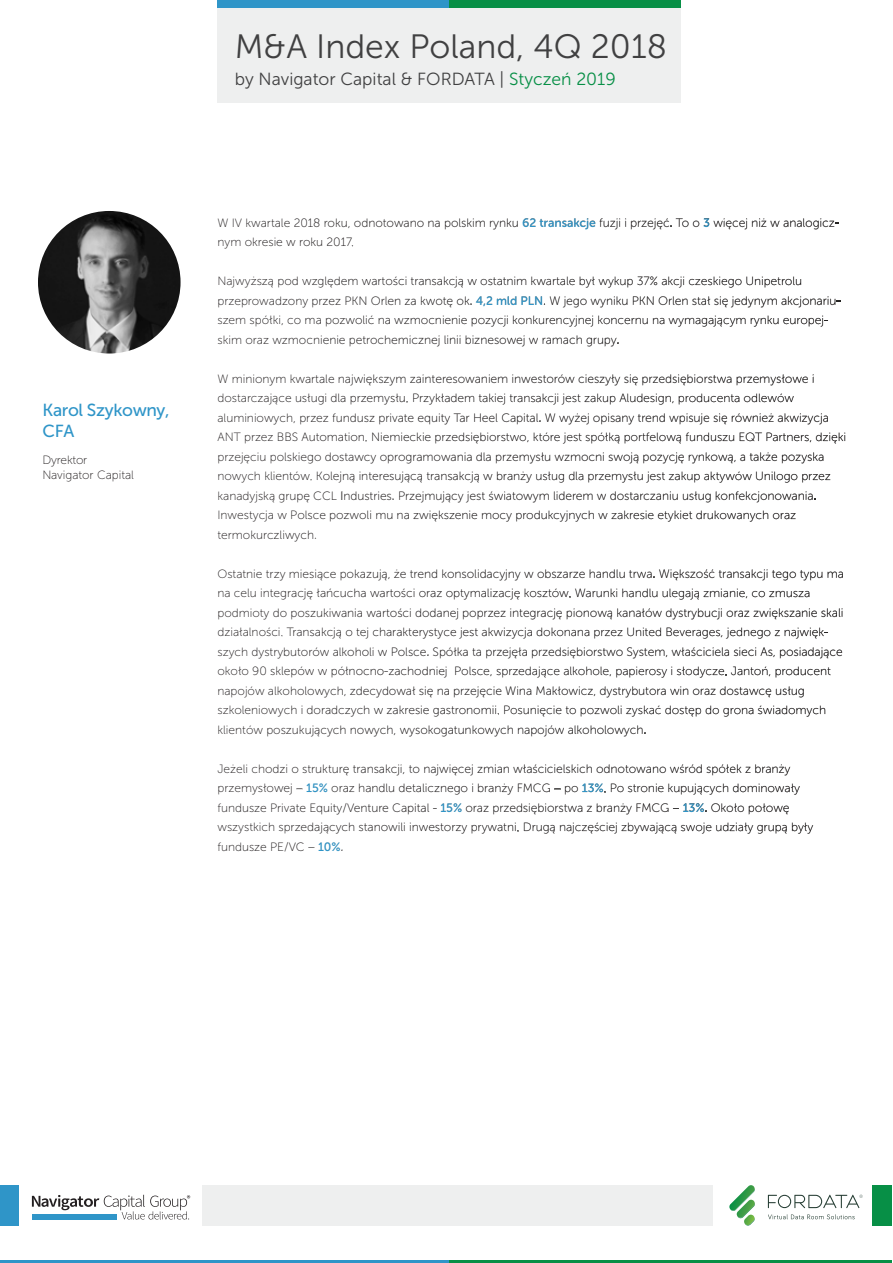
<style>
.page{position:relative;width:893px;height:1263px;background:#fff}
.page>*{position:absolute;margin:0;border:0;box-sizing:border-box;transform-origin:0 0}
.t1{font:33.75px "Museo Sans 300";color:#404041}
.t2{font:17.55px "Museo Sans 300";color:#404041}
.t3{font:17.4px/20.9px "Museo Sans 500";letter-spacing:-.02em;color:#2f95c8}
.t4{font:12px/19.5px "Museo Sans 100";color:#231f20}
.s1{color:#078f46}
.s2{font-family:"Museo Sans 500";color:#2f95c8}
</style>
<div class="page">
<div style="left:873px;top:1185px;width:19px;height:41px;background:#078f46"></div>
<svg style="left:768px;top:1214px;width:87px;height:5px"></svg>
<svg style="left:729px;top:1185px;width:26px;height:41px"></svg>
<svg style="left:768px;top:1195px;width:95px;height:13px"></svg>
<div style="left:0;top:1185px;width:19px;height:41px;background:#2f95c8"></div>
<div style="left:203px;top:1185px;width:510px;height:41px;background:#eeefef"></div>
<svg style="left:32px;top:1195px;width:158px;height:24px"></svg>
<div style="left:217px;top:7px;width:463px;height:96px;background:#eeefef"></div>
<div style="left:449px;top:0;width:231px;height:7px;background:#078f46"></div>
<div style="left:217px;top:0;width:232px;height:7px;background:#2f95c8"></div>
<hr style="left:0;top:1260px;width:449px;height:3px;background:#2f95c8">
<hr style="left:449px;top:1260px;width:443px;height:3px;background:#078f46">
<svg style="left:265px;top:218px;width:54px;height:9px"></svg>
<svg style="left:325px;top:218px;width:514px;height:11px"></svg>
<svg style="left:259px;top:238px;width:94px;height:9px"></svg>
<svg style="left:255px;top:277px;width:271px;height:11px"></svg>
<svg style="left:532px;top:277px;width:209px;height:11px"></svg>
<svg style="left:747px;top:277px;width:54px;height:10px"></svg>
<svg style="left:264px;top:296px;width:102px;height:11px"></svg>
<svg style="left:372px;top:296px;width:144px;height:11px"></svg>
<svg style="left:522px;top:296px;width:105px;height:11px"></svg>
<svg style="left:633px;top:296px;width:20px;height:9px"></svg>
<svg style="left:659px;top:296px;width:181px;height:11px"></svg>
<svg style="left:256px;top:316px;width:489px;height:11px"></svg>
<svg style="left:751px;top:316px;width:77px;height:11px"></svg>
<svg style="left:261px;top:335px;width:178px;height:11px"></svg>
<svg style="left:445px;top:335px;width:173px;height:11px"></svg>
<svg style="left:268px;top:376px;width:17px;height:9px"></svg>
<svg style="left:291px;top:374px;width:216px;height:11px"></svg>
<svg style="left:513px;top:374px;width:218px;height:11px"></svg>
<svg style="left:737px;top:374px;width:77px;height:11px"></svg>
<svg style="left:258px;top:394px;width:87px;height:11px"></svg>
<svg style="left:351px;top:394px;width:322px;height:11px"></svg>
<svg style="left:679px;top:394px;width:115px;height:10px"></svg>
<svg style="left:262px;top:413px;width:566px;height:11px"></svg>
<svg style="left:252px;top:433px;width:276px;height:11px"></svg>
<svg style="left:534px;top:433px;width:85px;height:11px"></svg>
<svg style="left:625px;top:433px;width:109px;height:11px"></svg>
<svg style="left:740px;top:433px;width:106px;height:11px"></svg>
<svg style="left:271px;top:452px;width:367px;height:11px"></svg>
<svg style="left:644px;top:452px;width:179px;height:11px"></svg>
<svg style="left:255px;top:472px;width:99px;height:11px"></svg>
<svg style="left:360px;top:472px;width:223px;height:11px"></svg>
<svg style="left:589px;top:472px;width:241px;height:11px"></svg>
<svg style="left:264px;top:491px;width:446px;height:11px"></svg>
<svg style="left:716px;top:491px;width:100px;height:11px"></svg>
<svg style="left:255px;top:511px;width:137px;height:11px"></svg>
<svg style="left:398px;top:511px;width:398px;height:11px"></svg>
<svg style="left:261px;top:530px;width:55px;height:11px"></svg>
<svg style="left:267px;top:569px;width:170px;height:11px"></svg>
<svg style="left:443px;top:569px;width:379px;height:11px"></svg>
<svg style="left:828px;top:571px;width:15px;height:7px"></svg>
<svg style="left:255px;top:589px;width:402px;height:11px"></svg>
<svg style="left:663px;top:589px;width:146px;height:11px"></svg>
<svg style="left:261px;top:608px;width:582px;height:11px"></svg>
<svg style="left:264px;top:628px;width:358px;height:11px"></svg>
<svg style="left:628px;top:628px;width:33px;height:8px"></svg>
<svg style="left:667px;top:628px;width:161px;height:11px"></svg>
<svg style="left:261px;top:647px;width:581px;height:11px"></svg>
<svg style="left:261px;top:667px;width:186px;height:11px"></svg>
<svg style="left:455px;top:667px;width:315px;height:11px"></svg>
<svg style="left:776px;top:667px;width:55px;height:10px"></svg>
<svg style="left:272px;top:686px;width:532px;height:11px"></svg>
<svg style="left:267px;top:706px;width:29px;height:11px"></svg>
<svg style="left:307px;top:706px;width:518px;height:11px"></svg>
<svg style="left:258px;top:725px;width:387px;height:11px"></svg>
<svg style="left:259px;top:764px;width:531px;height:11px"></svg>
<svg style="left:261px;top:783px;width:539px;height:12px"></svg>
<svg style="left:261px;top:803px;width:44px;height:9px"></svg>
<svg style="left:311px;top:803px;width:478px;height:11px"></svg>
<svg style="left:263px;top:823px;width:550px;height:11px"></svg>
<svg style="left:261px;top:842px;width:82px;height:9px"></svg>
<img style="left:38px;top:211px;width:143px;height:142px;border-radius:71px">
<h1 class="t1" style="left:235px;top:29px;width:434px">M&amp;A Index Poland, 4Q 2018</h1>
<h2 class="t2" style="left:235px;top:70px;width:382px">by Navigator Capital &amp; FORDATA | <span class="s1">Styczeń 2019</span></h2>
<h3 class="t3" style="left:43px;top:400px;width:129px">Karol Szykowny,<br>CFA</h3>
<p class="t4" style="left:43px;top:453px;width:93px;line-height:14.4px">Dyrektor<br>Navigator Capital</p>
<p class="t4" style="left:217px;top:213px;width:623px">W IV kwartale 2018 roku, odnotowano na polskim rynku <span class="s2">62 transakcje</span> fuzji i przejęć. To o <span class="s2">3</span> więcej niż w analogicz&shy;nym okresie w roku 2017.</p>
<p class="t4" style="left:217px;top:271px;width:625px">Najwyższą pod względem wartości transakcją w ostatnim kwartale był wykup 37% akcji czeskiego Unipetrolu przeprowadzony przez PKN Orlen za kwotę ok. <span class="s2">4,2 mld PLN</span>. W jego wyniku PKN Orlen stał się jedynym akcjonariu&shy;szem spółki, co ma pozwolić na wzmocnienie pozycji konkurencyjnej koncernu na wymagającym rynku europej&shy;skim oraz wzmocnienie petrochemicznej linii biznesowej w ramach grupy.</p>
<p class="t4" style="left:217px;top:369px;width:630px">W minionym kwartale największym zainteresowaniem inwestorów cieszyły się przedsiębiorstwa przemysłowe i dostarczające usługi dla przemysłu. Przykładem takiej transakcji jest zakup Aludesign, producenta odlewów aluminiowych, przez fundusz private equity Tar Heel Capital. W wyżej opisany trend wpisuje się również akwizycja ANT przez BBS Automation. Niemieckie przedsiębiorstwo, które jest spółką portfelową funduszu EQT Partners, dzięki przejęciu polskiego dostawcy oprogramowania dla przemysłu wzmocni swoją pozycję rynkową, a także pozyska nowych klientów. Kolejną interesującą transakcją w branży usług dla przemysłu jest zakup aktywów Unilogo przez kanadyjską grupę CCL Industries. Przejmujący jest światowym liderem w dostarczaniu usług konfekcjonowania.<br>Inwestycja w Polsce pozwoli mu na zwiększenie mocy produkcyjnych w zakresie etykiet drukowanych oraz termokurczliwych.</p>
<p class="t4" style="left:217px;top:564px;width:628px">Ostatnie trzy miesiące pokazują, że trend konsolidacyjny w obszarze handlu trwa. Większość transakcji tego typu ma na celu integrację łańcucha wartości oraz optymalizację kosztów. Warunki handlu ulegają zmianie, co zmusza podmioty do poszukiwania wartości dodanej poprzez integrację pionową kanałów dystrybucji oraz zwiększanie skali działalności. Transakcją o tej charakterystyce jest akwizycja dokonana przez United Beverages, jednego z najwięk&shy;szych dystrybutorów alkoholi w Polsce. Spółka ta przejęła przedsiębiorstwo System, właściciela sieci As, posiadające około 90 sklepów w północno-zachodniej Polsce, sprzedające alkohole, papierosy i słodycze. Jantoń, producent napojów alkoholowych, zdecydował się na przejęcie Wina Makłowicz, dystrybutora win oraz dostawcę usług szkoleniowych i doradczych w zakresie gastronomii. Posunięcie to pozwoli zyskać dostęp do grona świadomych klientów poszukujących nowych, wysokogatunkowych napojów alkoholowych.</p>
<p class="t4" style="left:217px;top:759px;width:597px">Jeżeli chodzi o strukturę transakcji, to najwięcej zmian właścicielskich odnotowano wśród spółek z branży przemysłowej – <span class="s2">15%</span> oraz handlu detalicznego i branży FMCG – po <span class="s2">13%</span>. Po stronie kupujących dominowały fundusze Private Equity/Venture Capital - <span class="s2">15%</span> oraz przedsiębiorstwa z branży FMCG – <span class="s2">13%</span>. Około połowę wszystkich sprzedających stanowili inwestorzy prywatni. Drugą najczęściej zbywającą swoje udziały grupą były fundusze PE/VC – <span class="s2">10%</span>.</p>
</div>
